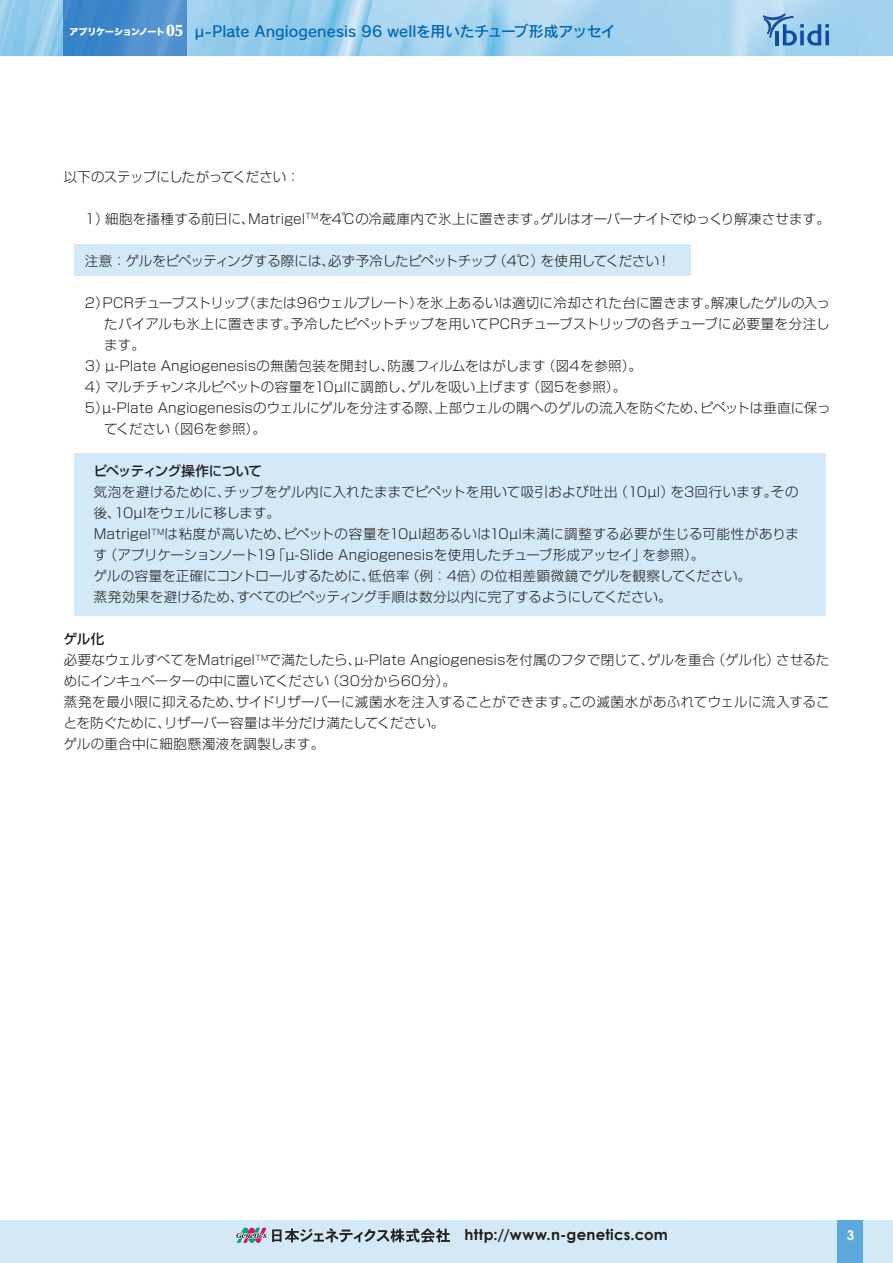
<style>
.page{position:relative;width:893px;height:1263px;background:#fff}
.page>*{position:absolute;margin:0;border:0;box-sizing:border-box;transform-origin:0 0}
.t1{font:15px "Rodin CID DB";color:#0166b3}
.t2{font:700 15px "Century Gothic";letter-spacing:.015em;color:#231f20}
.t3{font:300 13.5px/21px "Shin Go Pro";letter-spacing:.005em;color:#231f20}
.t4{font:300 13.5px "Shin Go Pro";letter-spacing:-.03em;color:#231f20}
.t5{font:300 13.5px "Shin Go Pro";letter-spacing:-.025em;color:#231f20}
.t6{font:500 13.5px "Shin Go Pro";letter-spacing:-.035em;color:#231f20}
.t7{font:700 13.5px "Century Gothic";color:#fff}
.s1{font-family:"Optima LT Std";font-weight:900;font-size:16.5px;color:#fff}
.s2{font-weight:500}
</style>
<div class="page">
<img style="left:0;top:0;width:893px;height:55px">
<svg style="left:762px;top:12px;width:67px;height:34px;background:#7bacd7"></svg>
<svg style="left:64px;top:0;width:123px;height:55px;background:#468bcc"></svg>
<div style="left:0;top:1220px;width:893px;height:43px;background:#d4e9f7"></div>
<div style="left:838px;top:1220px;width:25px;height:43px;background:#5ba8dc"></div>
<svg style="left:236px;top:1227px;width:214px;height:17px"></svg>
<div style="left:75px;top:244px;width:616px;height:32px;background:#d4e9f7"></div>
<div style="left:75px;top:453px;width:751px;height:162px;background:#d4e9f7"></div>
<p class="t1" style="left:70px;top:22px;width:547px"><sup>アプリケーションノート</sup> <span class="s1">05</span> µ-Plate Angiogenesis 96 wellを用いたチューブ形成アッセイ</p>
<p class="t5" style="left:64px;top:166px;width:238px">以下のステップにしたがってください：</p>
<p class="t3" style="left:85px;top:207px;width:746px">1）細胞を播種する前日に、Matrigel<sup>TM</sup>を4℃の冷蔵庫内で氷上に置きます。ゲルはオーバーナイトでゆっくり解凍させます。</p>
<p class="t4" style="left:85px;top:250px;width:587px">注意：ゲルをピペッティングする際には、必ず予冷したピペットチップ（4℃）を使用してください！</p>
<p class="t3" style="left:85px;top:291px;width:747px">2）PCRチューブストリップ（または96ウェルプレート）を氷上あるいは適切に冷却された台に置きます。解凍したゲルの入っ</p>
<p class="t3" style="left:104px;top:312px;width:727px">たバイアルも氷上に置きます。予冷したピペットチップを用いてPCRチューブストリップの各チューブに必要量を分注し</p>
<p class="t3" style="left:104px;top:333px;width:42px">ます。</p>
<p class="t3" style="left:85px;top:354px;width:559px">3）µ-Plate Angiogenesisの無菌包装を開封し、防護フィルムをはがします（図4を参照）。</p>
<p class="t3" style="left:85px;top:375px;width:543px">4）マルチチャンネルピペットの容量を10µlに調節し、ゲルを吸い上げます（図5を参照）。</p>
<p class="t3" style="left:85px;top:396px;width:747px">5）µ-Plate Angiogenesisのウェルにゲルを分注する際、上部ウェルの隅へのゲルの流入を防ぐため、ピペットは垂直に保っ</p>
<p class="t3" style="left:104px;top:417px;width:163px">てください（図6を参照）。</p>
<p class="t6" style="left:94px;top:460px;width:170px">ピペッティング操作について</p>
<p class="t3" style="left:94px;top:480px;width:707px">気泡を避けるために、チップをゲル内に入れたままでピペットを用いて吸引および吐出（10µl）を3回行います。その後、10µlをウェルに移します。<br>Matrigel<sup>TM</sup>は粘度が高いため、ピペットの容量を10µl超あるいは10µl未満に調整する必要が生じる可能性があります（アプリケーションノート19「µ-Slide Angiogenesisを使用したチューブ形成アッセイ」を参照）。<br>ゲルの容量を正確にコントロールするために、低倍率（例：4倍）の位相差顕微鏡でゲルを観察してください。<br>蒸発効果を避けるため、すべてのピペッティング手順は数分以内に完了するようにしてください。</p>
<p class="t3" style="left:64px;top:627px;width:767px"><span class="s2">ゲル化<br></span>必要なウェルすべてをMatrigel<sup>TM</sup>で満たしたら、µ-Plate Angiogenesisを付属のフタで閉じて、ゲルを重合（ゲル化）させるためにインキュベーターの中に置いてください（30分から60分）。<br>蒸発を最小限に抑えるため、サイドリザーバーに滅菌水を注入することができます。この滅菌水があふれてウェルに流入することを防ぐために、リザーバー容量は半分だけ満たしてください。<br>ゲルの重合中に細胞懸濁液を調製します。</p>
<p class="t2" style="left:465px;top:1225px;width:205px">http://www.n-genetics.com</p>
<p class="t7" style="left:847px;top:1226px;width:9px">3</p>
</div>
